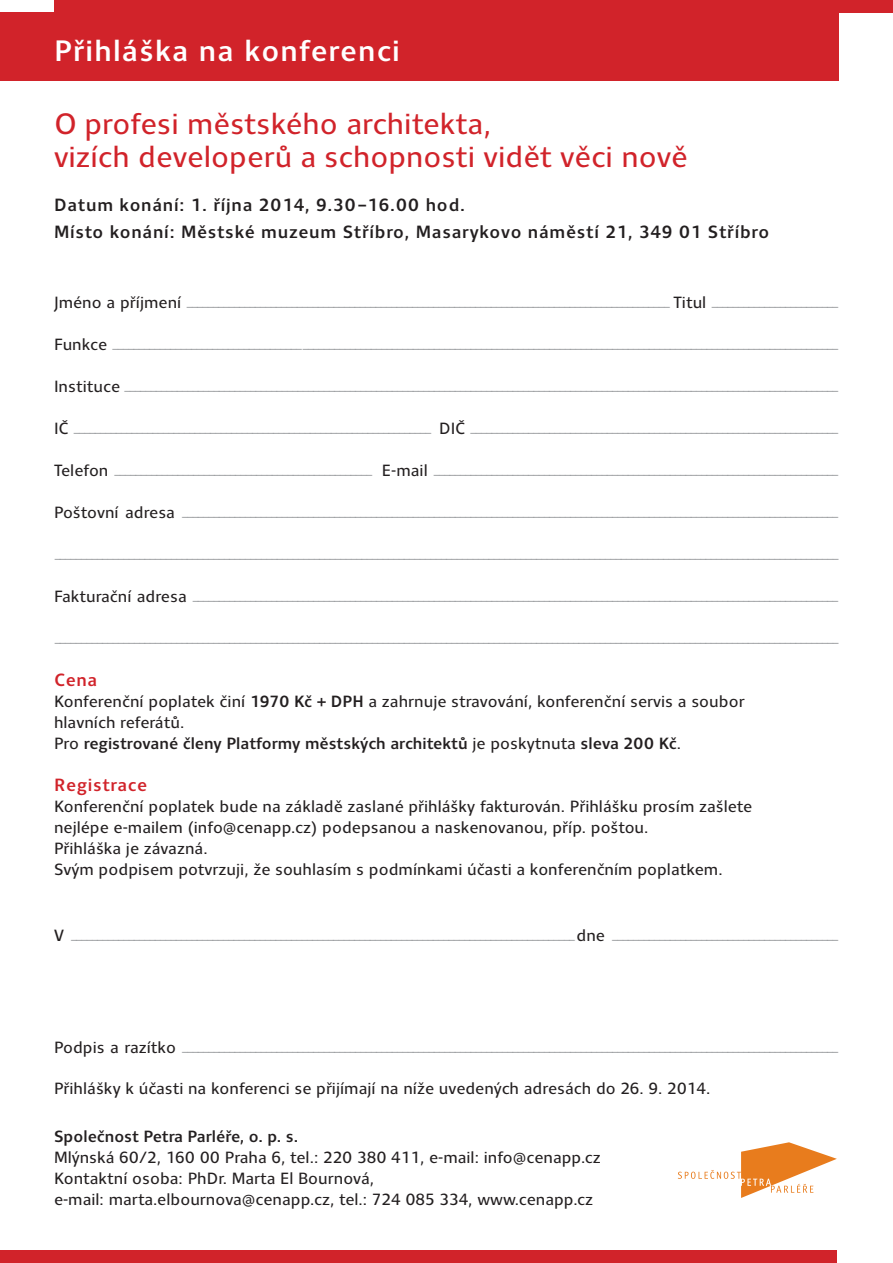
<style>
.page{position:relative;width:893px;height:1263px;background:#fff}
.page>*{position:absolute;margin:0;border:0;box-sizing:border-box;transform-origin:0 0}
.t1{font:30px/33px "Clara Sans";color:#d1232a}
.t2{font:500 30px "Clara Sans";letter-spacing:.04em;color:#fff}
.t3{font:500 18px/27px "Clara Sans";letter-spacing:.04em;color:#231f20}
.t4{font:500 18px "Clara Sans";letter-spacing:.04em;color:#d1232a}
.t5{font:16.5px/21px "Clara Sans";color:#231f20}
.t6{font:500 16.5px "Clara Sans";color:#231f20}
.t7{font:12px "Clara Sans";color:#939598}
.s1{font-size:16.5px;color:#231f20}
.s2{font-weight:500}
</style>
<div class="page">
<svg style="left:678px;top:1142px;width:159px;height:56px"></svg>
<div style="left:54px;top:0;width:839px;height:13px;background:#d1232a"></div>
<div style="left:0;top:1250px;width:837px;height:13px;background:#d1232a"></div>
<div style="left:0;top:13px;width:839px;height:68px;background:#d1232a"></div>
<h1 class="t2" style="left:54px;top:34px;width:347px">Přihláška na konferenci</h1>
<h1 class="t1" style="left:54px;top:108px;width:635px">O profesi městského architekta,<br>vizích developerů a schopnosti vidět věci nově</h1>
<h2 class="t3" style="left:54px;top:191px;width:717px">Datum konání: 1. října 2014, 9.30–16.00 hod.<br>Místo konání: Městské muzeum Stříbro, Masarykovo náměstí 21, 349 01 Stříbro</h2>
<p class="t7" style="left:54px;top:296px;width:786px"><span class="s1">J m é n o a p ř í j m e n í</span> ____________________________________________________________________________________________ <span class="s1">T i t u l</span> ________________________</p>
<p class="t7" style="left:54px;top:338px;width:786px"><span class="s1">F u n kc e</span> ____________________________________ ______________________________________________________________________________________________________</p>
<p class="t7" style="left:54px;top:380px;width:786px"><span class="s1">I n st i t u c e</span> ________________________________________________________________________________________________________________________________________</p>
<p class="t7" style="left:54px;top:422px;width:786px"><span class="s1">I Č</span> ____________________________________________________________________ <span class="s1">D I Č</span> ______________________________________________________________________</p>
<p class="t7" style="left:54px;top:464px;width:786px"><span class="s1">Te l e fo n</span> _________________________________________________ <span class="s1">E - m a i l</span> _____________________________________________________________________________</p>
<p class="t7" style="left:54px;top:506px;width:786px"><span class="s1">Po što v n í a d re s a</span> _____________________________________________________________________________________________________________________________</p>
<p class="t7" style="left:54px;top:548px;width:787px">____________________________________________________________________________________________________________________________________________________</p>
<p class="t7" style="left:54px;top:590px;width:786px"><span class="s1">Fa k t u ra č n í a d re s a</span> ___________________________________________________________________________________________________________________________</p>
<p class="t7" style="left:54px;top:632px;width:787px">____________________________________________________________________________________________________________________________________________________</p>
<h2 class="t4" style="left:54px;top:670px;width:45px">Cena</h2>
<h3 class="t5" style="left:54px;top:691px;width:692px">Konferenční poplatek činí <span class="s2">1970 Kč + DPH</span> a zahrnuje stravování, konferenční servis a soubor hlavních referátů.<br>Pro <span class="s2">registrované členy Platformy městských architektů</span> je poskytnuta <span class="s2">sleva 200 Kč</span>.</h3>
<h2 class="t4" style="left:54px;top:775px;width:95px">Registrace</h2>
<p class="t5" style="left:54px;top:796px;width:700px">Konferenční poplatek bude na základě zaslané přihlášky fakturován. Přihlášku prosím zašlete nejlépe e-mailem (info@cenapp.cz) podepsanou a naskenovanou, příp. poštou.<br>Přihláška je závazná.<br>Svým podpisem potvrzuji, že souhlasím s podmínkami účasti a konferenčním poplatkem.</p>
<p class="t7" style="left:54px;top:928px;width:786px"><span class="s1">V</span> ________________________________________________________________________________________________ <span class="s1">d n e</span> ___________________________________________</p>
<p class="t7" style="left:54px;top:1040px;width:786px"><span class="s1">Po d p i s a ra z í t ko</span> _____________________________________________________________________________________________________________________________</p>
<h3 class="t5" style="left:54px;top:1078px;width:658px">Přihlášky k účasti na konferenci se přijímají na níže uvedených adresách do 26. 9. 2014.</h3>
<h3 class="t6" style="left:54px;top:1127px;width:246px">Společnost Petra Parléře, o. p. s.</h3>
<h3 class="t5" style="left:54px;top:1147px;width:548px">Mlýnská 60/2, 160 00 Praha 6, tel.: 220 380 411, e-mail: info@cenapp.cz<br>Kontaktní osoba: PhDr. Marta El Bournová,<br>e-mail: marta.elbournova@cenapp.cz, tel.: 724 085 334, www.cenapp.cz</h3>
</div>
